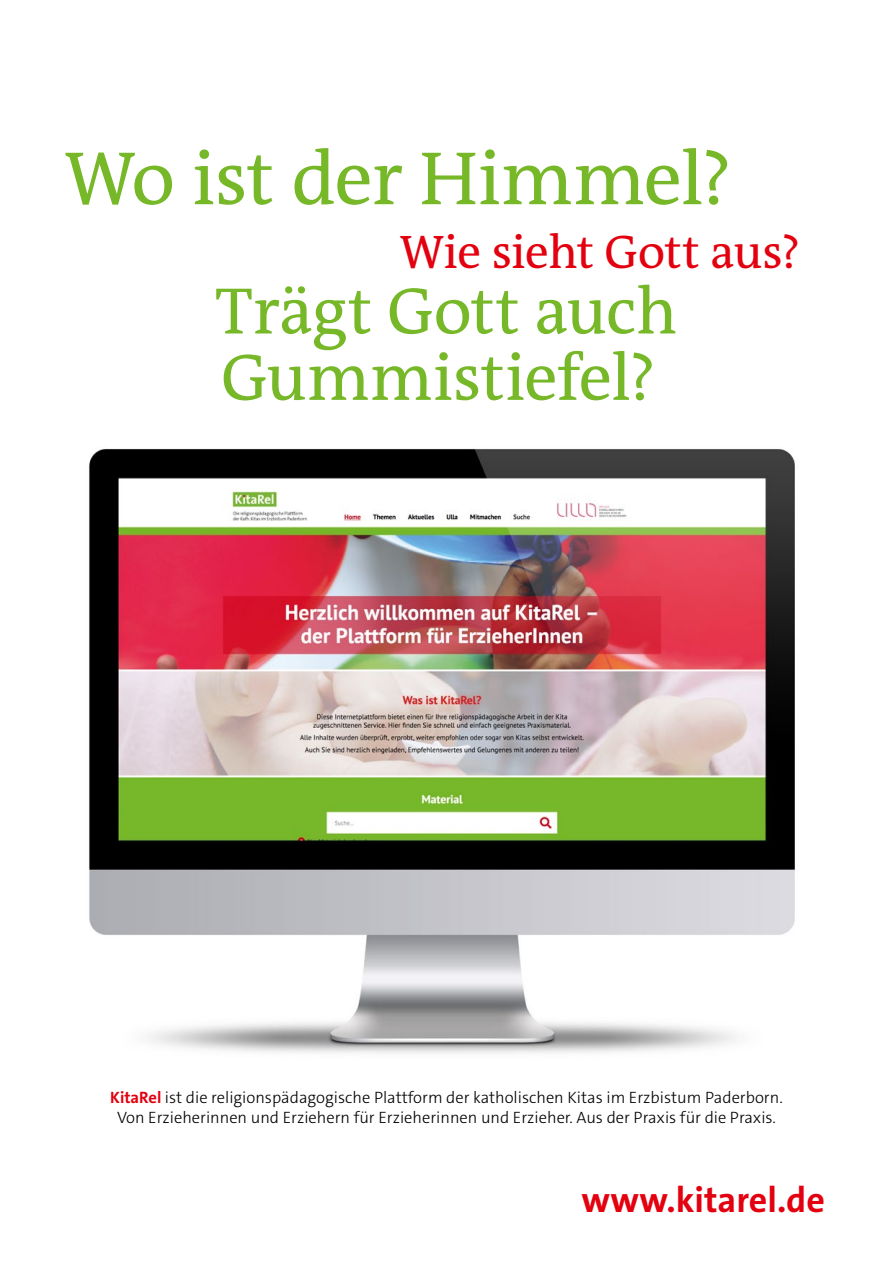
<style>
.page{position:relative;width:893px;height:1263px;background:#fff}
.page>*{position:absolute;margin:0;border:0;box-sizing:border-box;transform-origin:0 0}
.t1{font:76.2px "The Antiqua B W5 Plain";letter-spacing:-.015em;color:#76b828}
.t2{font:66.3px/66.3px "The Antiqua B W5 Plain";letter-spacing:-.01em;color:#76b828}
.t3{font:47.4px "The Antiqua B W5 Plain";letter-spacing:-.02em;color:#e3000f}
.t4{font:700 36px "The Sans C4 s";color:#e3000f}
.t5{font:300 16.5px/19.8px "The Sans C4 s";color:#000;text-align:center}
.s1{font-weight:700;color:#e3000f}
</style>
<div class="page">
<img style="left:89px;top:448px;width:706px;height:606px">
<h1 class="t1" style="left:65px;top:129px;width:669px">Wo ist der Himmel?</h1>
<h3 class="t3" style="left:400px;top:221px;width:402px">Wie sieht Gott aus?</h3>
<h2 class="t2" style="left:215px;top:278px;width:464px">Trägt Gott auch<br>Gummistiefel?</h2>
<p class="t5" style="left:110px;top:1087px;width:674px"><span class="s1">KitaRel</span> ist die religionspädagogische Plattform der katholischen Kitas im Erzbistum Paderborn.<br>Von Erzieherinnen und Erziehern für Erzieherinnen und Erzieher. Aus der Praxis für die Praxis.</p>
<h3 class="t4" style="left:581px;top:1176px;width:245px">www.kitarel.de</h3>
</div>
